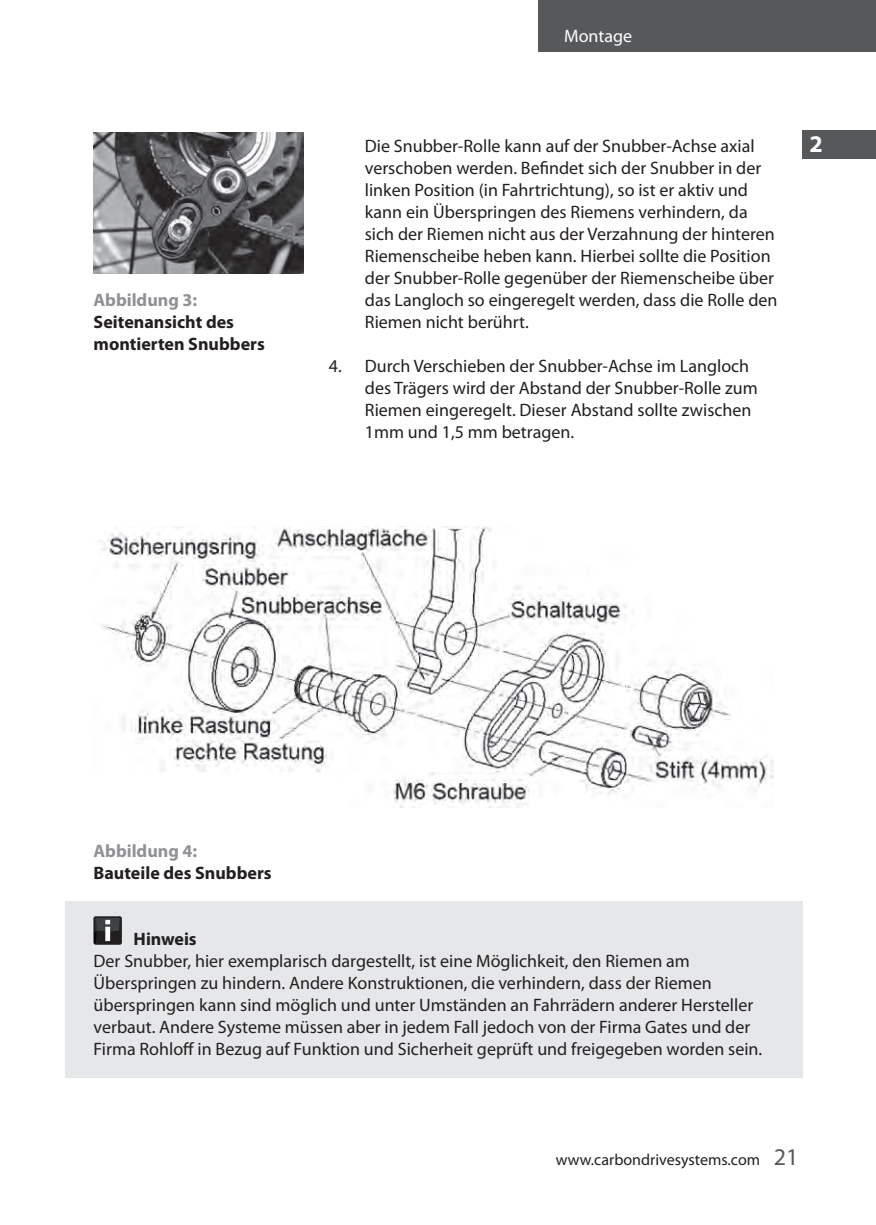
<style>
.page{position:relative;width:876px;height:1225px;background:#fff}
.page>*{position:absolute;margin:0;border:0;box-sizing:border-box;transform-origin:0 0}
.t1{font:24px "Myriad Pro";color:#57585a}
.t2{font:700 24px "Myriad Pro";color:#fff}
.t3{font:18px/22px "Myriad Pro";color:#231f20}
.t4{font:700 18px/22px "Myriad Pro";color:#231f20}
.t5{font:700 18px "Myriad Pro";color:#8f9194}
.t6{font:18px "Myriad Pro";color:#fff}
.t7{font:16px "Myriad Pro";color:#231f20}
</style>
<div class="page">
<div style="left:65px;top:901px;width:737px;height:177px;background:#e6e7e9"></div>
<img style="left:101px;top:526px;width:673px;height:282px">
<svg style="left:94px;top:916px;width:28px;height:28px"></svg>
<div style="left:802px;top:130px;width:74px;height:29px;background:#57585a"></div>
<div style="left:539px;top:0;width:337px;height:51px;background:#57585a"></div>
<img style="left:94px;top:132px;width:209px;height:142px">
<p class="t5" style="left:94px;top:289px;width:105px">Abbildung 3:</p>
<p class="t4" style="left:94px;top:311px;width:173px">Seitenansicht des montierten Snubbers</p>
<p class="t6" style="left:564px;top:25px;width:70px">Montage</p>
<p class="t3" style="left:365px;top:135px;width:391px">Die Snubber-Rolle kann auf der Snubber-Achse axial</p>
<h1 class="t2" style="left:809px;top:128px;width:15px">2</h1>
<p class="t3" style="left:365px;top:157px;width:414px">verschoben werden. Befindet sich der Snubber in der linken Position (in Fahrtrichtung), so ist er aktiv und kann ein Überspringen des Riemens verhindern, da sich der Riemen nicht aus der Verzahnung der hinteren Riemenscheibe heben kann. Hierbei sollte die Position der Snubber-Rolle gegenüber der Riemenscheibe über das Langloch so eingeregelt werden, dass die Rolle den Riemen nicht berührt.</p>
<p class="t3" style="left:365px;top:355px;width:394px;text-indent:-36px">4. Durch Verschieben der Snubber-Achse im Langloch des Trägers wird der Abstand der Snubber-Rolle zum Riemen eingeregelt. Dieser Abstand sollte zwischen 1mm und 1,5 mm betragen.</p>
<p class="t5" style="left:94px;top:839px;width:105px">Abbildung 4:</p>
<p class="t4" style="left:94px;top:861px;width:180px">Bauteile des Snubbers</p>
<p class="t4" style="left:134px;top:927px;width:65px">Hinweis</p>
<p class="t3" style="left:94px;top:949px;width:670px">Der Snubber, hier exemplarisch dargestellt, ist eine Möglichkeit, den Riemen am Überspringen zu hindern. Andere Konstruktionen, die verhindern, dass der Riemen überspringen kann sind möglich und unter Umständen an Fahrrädern anderer Hersteller verbaut. Andere Systeme müssen aber in jedem Fall jedoch von der Firma Gates und der Firma Rohloff in Bezug auf Funktion und Sicherheit geprüft und freigegeben worden sein.</p>
<p class="t7" style="left:556px;top:1149px;width:206px">www.carbondrivesystems.com</p>
<h1 class="t1" style="left:774px;top:1142px;width:26px">21</h1>
</div>
